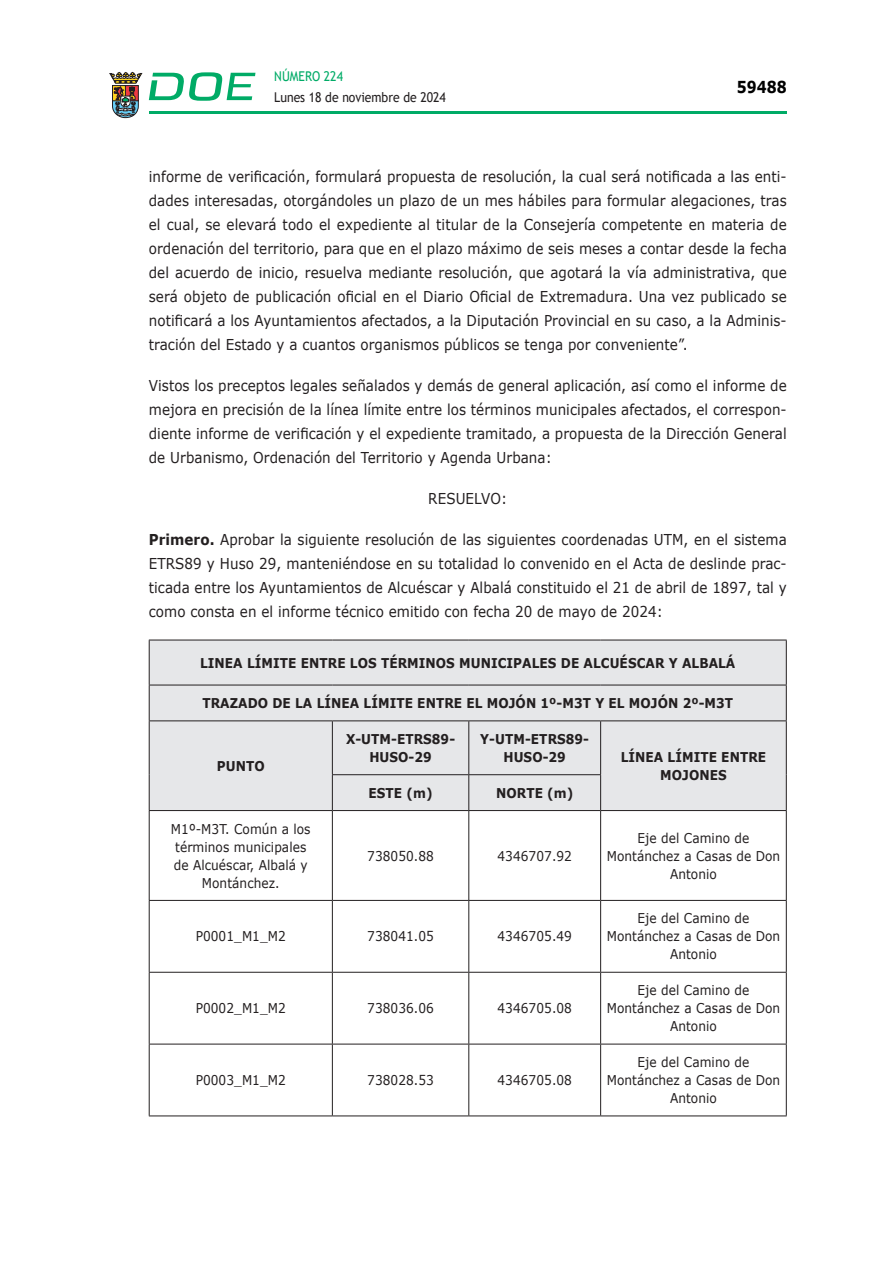
<style>
.page{position:relative;width:893px;height:1263px;background:#fff}
.page>*{position:absolute;margin:0;border:0;box-sizing:border-box;transform-origin:0 0}
.t1{font:700 16.5px "Verdana";color:#000;scale:.85 1}
.CUERPO_DE_TEXTO{font:15px/24px "Verdana";letter-spacing:.005em;color:#231f20;text-align:justify;scale:.9 1}
.CUERPO_DE_TEXTO-2{font:13.5px/18px "Verdana";letter-spacing:.005em;color:#231f20;text-align:center;scale:.9 1}
.TABLATITULO{font:700 13.5px/18px "Verdana";letter-spacing:.005em;color:#231f20;text-align:center;scale:.9 1}
.t2{font:13.5px "Trebuchet MS";color:#231f20;scale:.9 1}
.t3{font:13.5px "Trebuchet MS";color:#00ab67;scale:.9 1}
.s1{font-weight:700}
</style>
<div class="page">
<hr style="left:149px;top:111px;width:638px;height:3px;background:#00ab66">
<svg style="left:109px;top:72px;width:33px;height:46px"></svg>
<svg style="left:149px;top:72px;width:106px;height:29px"></svg>
<div style="left:150px;top:641px;width:636px;height:169px;background:#e6e7e9"></div>
<hr style="left:149px;top:811px;width:1px;height:89px;background:#231f20">
<hr style="left:332px;top:811px;width:1px;height:89px;background:#231f20">
<hr style="left:468px;top:811px;width:1px;height:89px;background:#231f20">
<hr style="left:600px;top:811px;width:1px;height:89px;background:#231f20">
<hr style="left:786px;top:811px;width:1px;height:89px;background:#231f20">
<hr style="left:149px;top:900px;width:183px;height:1px;background:#231f20">
<hr style="left:149px;top:901px;width:1px;height:71px;background:#231f20">
<hr style="left:332px;top:900px;width:137px;height:1px;background:#231f20">
<hr style="left:332px;top:901px;width:1px;height:71px;background:#231f20">
<hr style="left:469px;top:900px;width:132px;height:1px;background:#231f20">
<hr style="left:468px;top:901px;width:1px;height:71px;background:#231f20">
<hr style="left:601px;top:900px;width:186px;height:1px;background:#231f20">
<hr style="left:600px;top:901px;width:1px;height:71px;background:#231f20">
<hr style="left:786px;top:901px;width:1px;height:71px;background:#231f20">
<hr style="left:149px;top:972px;width:183px;height:1px;background:#231f20">
<hr style="left:149px;top:973px;width:1px;height:71px;background:#231f20">
<hr style="left:332px;top:972px;width:137px;height:1px;background:#231f20">
<hr style="left:332px;top:973px;width:1px;height:71px;background:#231f20">
<hr style="left:469px;top:972px;width:132px;height:1px;background:#231f20">
<hr style="left:468px;top:973px;width:1px;height:71px;background:#231f20">
<hr style="left:601px;top:972px;width:186px;height:1px;background:#231f20">
<hr style="left:600px;top:973px;width:1px;height:71px;background:#231f20">
<hr style="left:786px;top:973px;width:1px;height:71px;background:#231f20">
<hr style="left:149px;top:1044px;width:183px;height:1px;background:#231f20">
<hr style="left:149px;top:1044px;width:1px;height:71px;background:#231f20">
<hr style="left:332px;top:1044px;width:137px;height:1px;background:#231f20">
<hr style="left:332px;top:1044px;width:1px;height:71px;background:#231f20">
<hr style="left:469px;top:1044px;width:132px;height:1px;background:#231f20">
<hr style="left:468px;top:1044px;width:1px;height:71px;background:#231f20">
<hr style="left:601px;top:1044px;width:186px;height:1px;background:#231f20">
<hr style="left:600px;top:1044px;width:1px;height:71px;background:#231f20">
<hr style="left:786px;top:1044px;width:1px;height:71px;background:#231f20">
<hr style="left:149px;top:1115px;width:183px;height:1px;background:#231f20">
<hr style="left:332px;top:1115px;width:137px;height:1px;background:#231f20">
<hr style="left:469px;top:1115px;width:132px;height:1px;background:#231f20">
<hr style="left:601px;top:1115px;width:186px;height:1px;background:#231f20">
<hr style="left:149px;top:640px;width:183px;height:1px;background:#231f20">
<hr style="left:149px;top:640px;width:1px;height:45px;background:#231f20">
<hr style="left:332px;top:640px;width:137px;height:1px;background:#231f20">
<hr style="left:469px;top:640px;width:132px;height:1px;background:#231f20">
<hr style="left:601px;top:640px;width:186px;height:1px;background:#231f20">
<hr style="left:786px;top:640px;width:1px;height:45px;background:#231f20">
<hr style="left:149px;top:685px;width:183px;height:1px;background:#231f20">
<hr style="left:149px;top:685px;width:1px;height:35px;background:#231f20">
<hr style="left:332px;top:685px;width:137px;height:1px;background:#231f20">
<hr style="left:469px;top:685px;width:132px;height:1px;background:#231f20">
<hr style="left:601px;top:685px;width:186px;height:1px;background:#231f20">
<hr style="left:786px;top:685px;width:1px;height:35px;background:#231f20">
<hr style="left:149px;top:720px;width:183px;height:1px;background:#231f20">
<hr style="left:149px;top:721px;width:1px;height:54px;background:#231f20">
<hr style="left:149px;top:775px;width:1px;height:35px;background:#231f20">
<hr style="left:149px;top:810px;width:183px;height:1px;background:#231f20">
<hr style="left:332px;top:720px;width:137px;height:1px;background:#231f20">
<hr style="left:332px;top:721px;width:1px;height:53px;background:#231f20">
<hr style="left:469px;top:720px;width:132px;height:1px;background:#231f20">
<hr style="left:468px;top:721px;width:1px;height:53px;background:#231f20">
<hr style="left:601px;top:720px;width:186px;height:1px;background:#231f20">
<hr style="left:600px;top:721px;width:1px;height:53px;background:#231f20">
<hr style="left:786px;top:721px;width:1px;height:54px;background:#231f20">
<hr style="left:786px;top:775px;width:1px;height:35px;background:#231f20">
<hr style="left:601px;top:810px;width:186px;height:1px;background:#231f20">
<hr style="left:332px;top:774px;width:137px;height:1px;background:#231f20">
<hr style="left:332px;top:775px;width:1px;height:35px;background:#231f20">
<hr style="left:469px;top:774px;width:132px;height:1px;background:#231f20">
<hr style="left:468px;top:775px;width:1px;height:35px;background:#231f20">
<hr style="left:600px;top:775px;width:1px;height:35px;background:#231f20">
<hr style="left:332px;top:810px;width:137px;height:1px;background:#231f20">
<hr style="left:469px;top:810px;width:132px;height:1px;background:#231f20">
<p class="t3" style="left:274px;top:67px;width:78px">NÚMERO 224</p>
<p class="t2" style="left:274px;top:88px;width:192px">Lunes 18 de noviembre de 2024</p>
<p class="t1" style="left:737px;top:75px;width:60px">59488</p>
<p class="CUERPO_DE_TEXTO" style="left:149px;top:164px;width:710px">informe de verificación, formulará propuesta de resolución, la cual será notificada a las enti&shy;dades interesadas, otorgándoles un plazo de un mes hábiles para formular alegaciones, tras el cual, se elevará todo el expediente al titular de la Consejería competente en materia de ordenación del territorio, para que en el plazo máximo de seis meses a contar desde la fecha del acuerdo de inicio, resuelva mediante resolución, que agotará la vía administrativa, que será objeto de publicación oficial en el Diario Oficial de Extremadura. Una vez publicado se notificará a los Ayuntamientos afectados, a la Diputación Provincial en su caso, a la Adminis&shy;tración del Estado y a cuantos organismos públicos se tenga por conveniente”.</p>
<p class="CUERPO_DE_TEXTO" style="left:149px;top:373px;width:710px">Vistos los preceptos legales señalados y demás de general aplicación, así como el informe de mejora en precisión de la línea límite entre los términos municipales afectados, el correspon&shy;diente informe de verificación y el expediente tramitado, a propuesta de la Dirección General de Urbanismo, Ordenación del Territorio y Agenda Urbana:</p>
<p class="CUERPO_DE_TEXTO" style="left:428px;top:486px;width:89px">RESUELVO:</p>
<p class="CUERPO_DE_TEXTO" style="left:149px;top:527px;width:710px"><span class="s1">Primero.</span> Aprobar la siguiente resolución de las siguientes coordenadas UTM, en el sistema ETRS89 y Huso 29, manteniéndose en su totalidad lo convenido en el Acta de deslinde prac&shy;ticada entre los Ayuntamientos de Alcuéscar y Albalá constituido el 21 de abril de 1897, tal y como consta en el informe técnico emitido con fecha 20 de mayo de 2024:</p>
<p class="TABLATITULO" style="left:200px;top:653px;width:596px">LINEA LÍMITE ENTRE LOS TÉRMINOS MUNICIPALES DE ALCUÉSCAR Y ALBALÁ</p>
<p class="TABLATITULO" style="left:202px;top:694px;width:591px">TRAZADO DE LA LÍNEA LÍMITE ENTRE EL MOJÓN 1º-M3T Y EL MOJÓN 2º-M3T</p>
<p class="TABLATITULO" style="left:217px;top:757px;width:55px">PUNTO</p>
<p class="CUERPO_DE_TEXTO-2" style="left:171px;top:819px;width:157px">M1º-M3T. Común a los términos municipales de Alcuéscar, Albalá y<br>Montánchez.</p>
<p class="TABLATITULO" style="left:346px;top:730px;width:123px">X-UTM-ETRS89-<br>HUSO-29</p>
<p class="TABLATITULO" style="left:480px;top:730px;width:122px">Y-UTM-ETRS89-<br>HUSO-29</p>
<p class="TABLATITULO" style="left:368px;top:784px;width:73px">ESTE (m)</p>
<p class="TABLATITULO" style="left:496px;top:784px;width:87px">NORTE (m)</p>
<p class="CUERPO_DE_TEXTO-2" style="left:367px;top:846px;width:76px">738050.88</p>
<p class="CUERPO_DE_TEXTO-2" style="left:497px;top:846px;width:84px">4346707.92</p>
<p class="CUERPO_DE_TEXTO-2" style="left:196px;top:927px;width:102px">P0001_M1_M2</p>
<p class="CUERPO_DE_TEXTO-2" style="left:367px;top:927px;width:76px">738041.05</p>
<p class="CUERPO_DE_TEXTO-2" style="left:497px;top:927px;width:84px">4346705.49</p>
<p class="CUERPO_DE_TEXTO-2" style="left:196px;top:999px;width:102px">P0002_M1_M2</p>
<p class="CUERPO_DE_TEXTO-2" style="left:367px;top:999px;width:76px">738036.06</p>
<p class="CUERPO_DE_TEXTO-2" style="left:497px;top:999px;width:84px">4346705.08</p>
<p class="CUERPO_DE_TEXTO-2" style="left:196px;top:1071px;width:102px">P0003_M1_M2</p>
<p class="CUERPO_DE_TEXTO-2" style="left:367px;top:1071px;width:76px">738028.53</p>
<p class="CUERPO_DE_TEXTO-2" style="left:497px;top:1071px;width:84px">4346705.08</p>
<p class="TABLATITULO" style="left:621px;top:748px;width:163px">LÍNEA LÍMITE ENTRE<br>MOJONES</p>
<p class="CUERPO_DE_TEXTO-2" style="left:607px;top:828px;width:194px">Eje del Camino de<br>Montánchez a Casas de Don<br>Antonio</p>
<p class="CUERPO_DE_TEXTO-2" style="left:607px;top:909px;width:194px">Eje del Camino de<br>Montánchez a Casas de Don<br>Antonio</p>
<p class="CUERPO_DE_TEXTO-2" style="left:607px;top:981px;width:194px">Eje del Camino de<br>Montánchez a Casas de Don<br>Antonio</p>
<p class="CUERPO_DE_TEXTO-2" style="left:607px;top:1053px;width:194px">Eje del Camino de<br>Montánchez a Casas de Don<br>Antonio</p>
</div>
